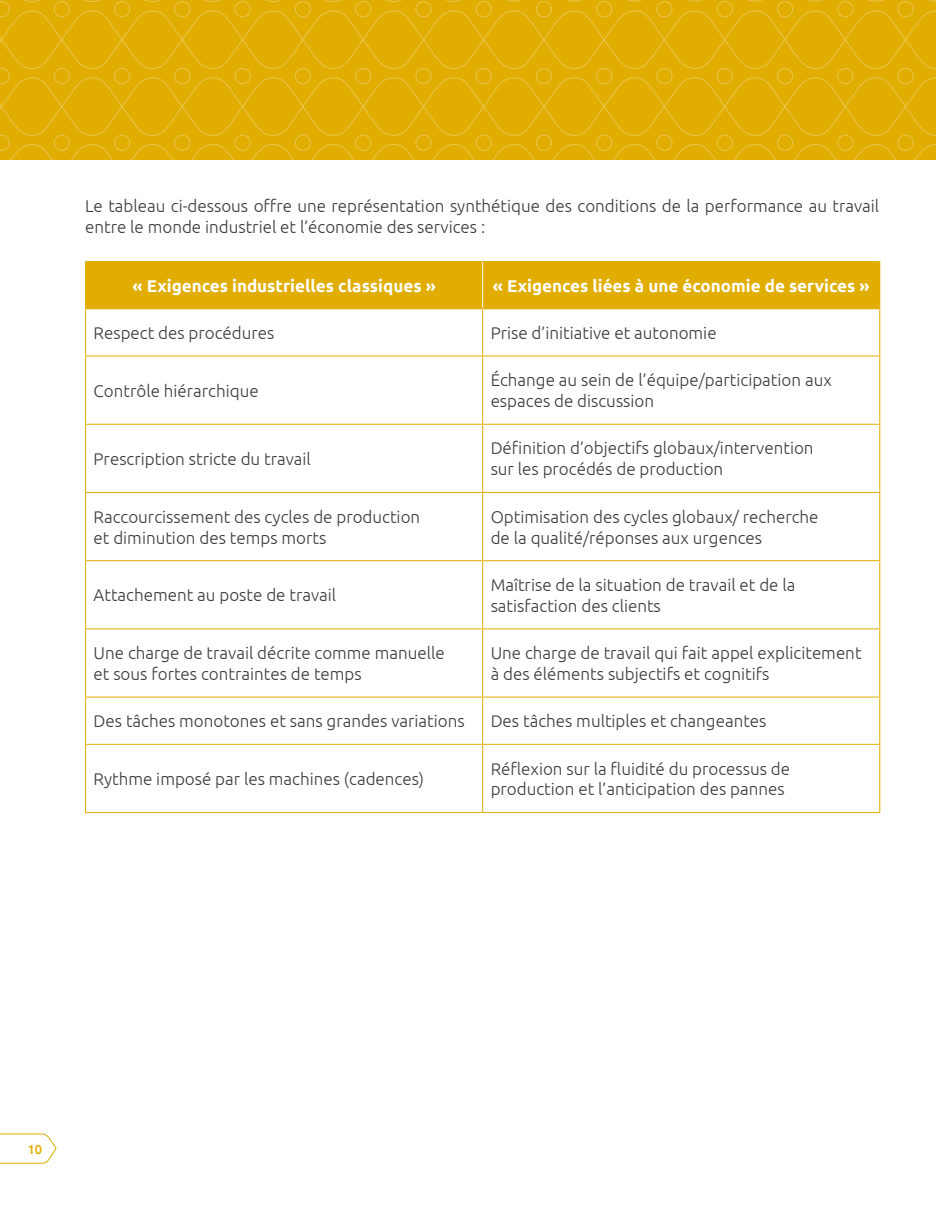
<style>
.page{position:relative;width:936px;height:1219px;background:#fff}
.page>*{position:absolute;margin:0;border:0;box-sizing:border-box;transform-origin:0 0}
.t1{font:300 17px/21px "Ubuntu";color:#3c3c3b}
.t2{font:700 17px "Ubuntu";color:#fff}
.t3{font:500 13px "Ubuntu";color:#e0ad00}
</style>
<div class="page">
<svg style="left:0;top:1133px;width:57px;height:31px"></svg>
<svg style="left:0;top:0;width:936px;height:160px;background:#e0ae04"></svg>
<div style="left:86px;top:262px;width:793px;height:46px;background:#e0ad00"></div>
<hr style="left:85px;top:261px;width:397px;height:1px;background:#e0ad00">
<hr style="left:85px;top:262px;width:1px;height:46px;background:#e0ad00">
<hr style="left:482px;top:261px;width:398px;height:1px;background:#e0ad00">
<hr style="left:879px;top:262px;width:1px;height:46px;background:#e0ad00">
<hr style="left:85px;top:308px;width:397px;height:1px;background:#e0ad00">
<hr style="left:85px;top:309px;width:1px;height:47px;background:#e0ad00">
<hr style="left:482px;top:308px;width:398px;height:1px;background:#e0ad00">
<hr style="left:482px;top:309px;width:1px;height:47px;background:#e0ad00">
<hr style="left:879px;top:309px;width:1px;height:47px;background:#e0ad00">
<hr style="left:85px;top:356px;width:397px;height:1px;background:#e0ad00">
<hr style="left:85px;top:357px;width:1px;height:67px;background:#e0ad00">
<hr style="left:482px;top:356px;width:398px;height:1px;background:#e0ad00">
<hr style="left:482px;top:357px;width:1px;height:67px;background:#e0ad00">
<hr style="left:879px;top:357px;width:1px;height:67px;background:#e0ad00">
<hr style="left:85px;top:424px;width:397px;height:1px;background:#e0ad00">
<hr style="left:85px;top:425px;width:1px;height:67px;background:#e0ad00">
<hr style="left:482px;top:424px;width:398px;height:1px;background:#e0ad00">
<hr style="left:482px;top:425px;width:1px;height:67px;background:#e0ad00">
<hr style="left:879px;top:425px;width:1px;height:67px;background:#e0ad00">
<hr style="left:85px;top:492px;width:397px;height:1px;background:#e0ad00">
<hr style="left:85px;top:493px;width:1px;height:67px;background:#e0ad00">
<hr style="left:482px;top:492px;width:398px;height:1px;background:#e0ad00">
<hr style="left:482px;top:493px;width:1px;height:67px;background:#e0ad00">
<hr style="left:879px;top:493px;width:1px;height:67px;background:#e0ad00">
<hr style="left:85px;top:560px;width:397px;height:1px;background:#e0ad00">
<hr style="left:85px;top:561px;width:1px;height:67px;background:#e0ad00">
<hr style="left:482px;top:560px;width:398px;height:1px;background:#e0ad00">
<hr style="left:482px;top:561px;width:1px;height:67px;background:#e0ad00">
<hr style="left:879px;top:561px;width:1px;height:67px;background:#e0ad00">
<hr style="left:85px;top:628px;width:397px;height:1px;background:#e0ad00">
<hr style="left:85px;top:629px;width:1px;height:68px;background:#e0ad00">
<hr style="left:482px;top:628px;width:398px;height:1px;background:#e0ad00">
<hr style="left:482px;top:629px;width:1px;height:68px;background:#e0ad00">
<hr style="left:879px;top:629px;width:1px;height:68px;background:#e0ad00">
<hr style="left:85px;top:697px;width:397px;height:1px;background:#e0ad00">
<hr style="left:85px;top:698px;width:1px;height:46px;background:#e0ad00">
<hr style="left:482px;top:697px;width:398px;height:1px;background:#e0ad00">
<hr style="left:482px;top:698px;width:1px;height:46px;background:#e0ad00">
<hr style="left:879px;top:698px;width:1px;height:46px;background:#e0ad00">
<hr style="left:85px;top:744px;width:397px;height:1px;background:#e0ad00">
<hr style="left:85px;top:745px;width:1px;height:67px;background:#e0ad00">
<hr style="left:482px;top:744px;width:398px;height:1px;background:#e0ad00">
<hr style="left:482px;top:745px;width:1px;height:67px;background:#e0ad00">
<hr style="left:879px;top:745px;width:1px;height:67px;background:#e0ad00">
<hr style="left:85px;top:812px;width:397px;height:1px;background:#e0ad00">
<hr style="left:482px;top:812px;width:398px;height:1px;background:#e0ad00">
<hr style="left:482px;top:262px;width:1px;height:46px;background:#fff">
<p class="t1" style="left:85px;top:195px;width:795px">Le tableau ci-dessous offre une représentation synthétique des conditions de la performance au travail entre le monde industriel et l’économie des services :</p>
<p class="t2" style="left:132px;top:275px;width:305px">« Exigences industrielles classiques »</p>
<p class="t2" style="left:492px;top:275px;width:378px">« Exigences liées à une économie de services »</p>
<p class="t1" style="left:94px;top:322px;width:182px">Respect des procédures</p>
<p class="t1" style="left:490px;top:322px;width:227px">Prise d’initiative et autonomie</p>
<p class="t1" style="left:94px;top:380px;width:167px">Contrôle hiérarchique</p>
<p class="t1" style="left:490px;top:369px;width:342px">Échange au sein de l’équipe/participation aux espaces de discussion</p>
<p class="t1" style="left:94px;top:448px;width:219px">Prescription stricte du travail</p>
<p class="t1" style="left:490px;top:437px;width:324px">Définition d’objectifs globaux/intervention sur les procédés de production</p>
<p class="t1" style="left:94px;top:506px;width:328px">Raccourcissement des cycles de production et diminution des temps morts</p>
<p class="t1" style="left:490px;top:506px;width:329px">Optimisation des cycles globaux/ recherche de la qualité/réponses aux urgences</p>
<p class="t1" style="left:94px;top:584px;width:244px">Attachement au poste de travail</p>
<p class="t1" style="left:490px;top:574px;width:306px">Maîtrise de la situation de travail et de la satisfaction des clients</p>
<p class="t1" style="left:94px;top:642px;width:353px">Une charge de travail décrite comme manuelle et sous fortes contraintes de temps</p>
<p class="t1" style="left:490px;top:642px;width:372px">Une charge de travail qui fait appel explicitement à des éléments subjectifs et cognitifs</p>
<p class="t1" style="left:94px;top:710px;width:372px">Des tâches monotones et sans grandes variations</p>
<p class="t1" style="left:490px;top:710px;width:277px">Des tâches multiples et changeantes</p>
<p class="t1" style="left:94px;top:768px;width:332px">Rythme imposé par les machines (cadences)</p>
<p class="t1" style="left:490px;top:757px;width:301px">Réflexion sur la fluidité du processus de production et l’anticipation des pannes</p>
<p class="t3" style="left:28px;top:1141px;width:16px">10</p>
</div>
